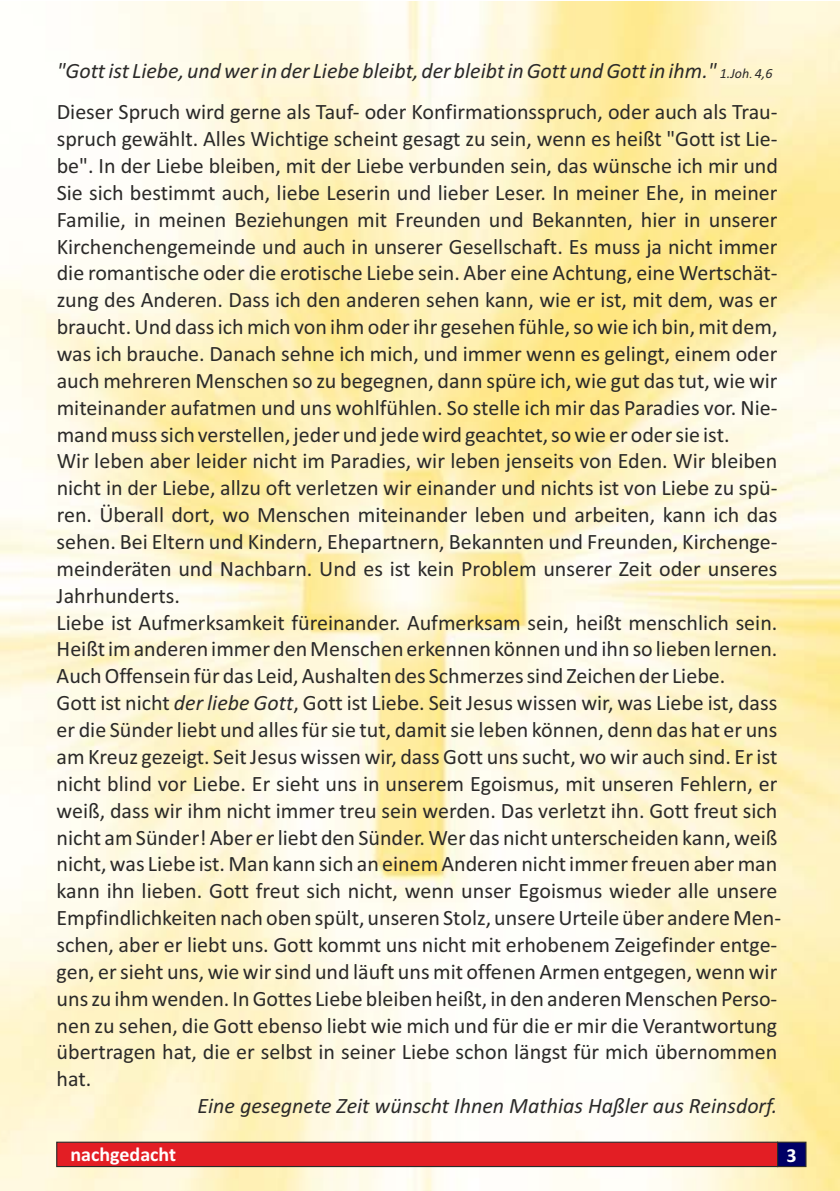
<style>
.page{position:relative;width:840px;height:1191px;background:#fff}
.page>*{position:absolute;margin:0;border:0;box-sizing:border-box;transform-origin:0 0}
.t1{font:22px/26.8px "Calibri";color:#2b2a29}
.t2{font:italic 22px "Calibri";color:#2b2a29}
.t3{font:700 20px "Calibri";color:#fff}
.s1{font-style:italic}
.s2{font-style:italic;font-size:14px}
.s3{font-family:"Times New Roman";font-style:italic;font-size:14px}
</style>
<div class="page">
<img style="left:0;top:1px;width:839px;height:1190px">
<svg style="left:56px;top:1141px;width:750px;height:26px;background:#cc232b"></svg>
<p class="t1" style="left:57px;top:51px;width:721px;line-height:41.6px"><span class="s1">"Gott ist Liebe, und wer in der Liebe bleibt, der bleibt in Gott und Gott in ihm."</span> <span class="s2">1.Joh</span><span class="s3">.</span> <span class="s2">4,6<br></span>Dieser Spruch wird gerne als Tauf- oder Konfirmationsspruch, oder auch als Trau-</p>
<p class="t1" style="left:56px;top:127px;width:725px">spruch gewählt. Alles Wichtige scheint gesagt zu sein, wenn es heißt "Gott ist Lie&shy;be". In der Liebe bleiben, mit der Liebe verbunden sein, das wünsche ich mir und Sie sich bestimmt auch, liebe Leserin und lieber Leser. In meiner Ehe, in meiner Familie, in meinen Beziehungen mit Freunden und Bekannten, hier in unserer Kirchenchengemeinde und auch in unserer Gesellschaft. Es muss ja nicht immer die romantische oder die erotische Liebe sein. Aber eine Achtung, eine Wertschät&shy;zung des Anderen. Dass ich den anderen sehen kann, wie er ist, mit dem, was er braucht. Und dass ich mich von ihm oder ihr gesehen fühle, so wie ich bin, mit dem, was ich brauche. Danach sehne ich mich, und immer wenn es gelingt, einem oder auch mehreren Menschen so zu begegnen, dann spüre ich, wie gut das tut, wie wir miteinander aufatmen und uns wohlfühlen. So stelle ich mir das Paradies vor. Nie&shy;mand muss sich verstellen, jeder und jede wird geachtet, so wie er oder sie ist.<br>Wir leben aber leider nicht im Paradies, wir leben jenseits von Eden. Wir bleiben nicht in der Liebe, allzu oft verletzen wir einander und nichts ist von Liebe zu spü&shy;ren. Überall dort, wo Menschen miteinander leben und arbeiten, kann ich das sehen. Bei Eltern und Kindern, Ehepartnern, Bekannten und Freunden, Kirchenge&shy;meinderäten und Nachbarn. Und es ist kein Problem unserer Zeit oder unseres Jahrhunderts.<br>Liebe ist Aufmerksamkeit füreinander. Aufmerksam sein, heißt menschlich sein.<br>Heißt im anderen immer den Menschen erkennen können und ihn so lieben lernen.<br>Auch Offensein für das Leid, Aushalten des Schmerzes sind Zeichen der Liebe.<br>Gott ist nicht <span class="s1">der liebe Gott</span>, Gott ist Liebe. Seit Jesus wissen wir, was Liebe ist, dass er die Sünder liebt und alles für sie tut, damit sie leben können, denn das hat er uns am Kreuz gezeigt. Seit Jesus wissen wir, dass Gott uns sucht, wo wir auch sind. Er ist nicht blind vor Liebe. Er sieht uns in unserem Egoismus, mit unseren Fehlern, er weiß, dass wir ihm nicht immer treu sein werden. Das verletzt ihn. Gott freut sich nicht am Sünder! Aber er liebt den Sünder. Wer das nicht unterscheiden kann, weiß nicht, was Liebe ist. Man kann sich an einem Anderen nicht immer freuen aber man kann ihn lieben. Gott freut sich nicht, wenn unser Egoismus wieder alle unsere Empfindlichkeiten nach oben spült, unseren Stolz, unsere Urteile über andere Men&shy;schen, aber er liebt uns. Gott kommt uns nicht mit erhobenem Zeigefinder entge&shy;gen, er sieht uns, wie wir sind und läuft uns mit offenen Armen entgegen, wenn wir uns zu ihm wenden. In Gottes Liebe bleiben heißt, in den anderen Menschen Perso&shy;nen zu sehen, die Gott ebenso liebt wie mich und für die er mir die Verantwortung übertragen hat, die er selbst in seiner Liebe schon längst für mich übernommen hat.</p>
<p class="t2" style="left:197px;top:1096px;width:581px">Eine gesegnete Zeit wünscht Ihnen Mathias Haßler aus Reinsdorf.</p>
<p class="t3" style="left:70px;top:1145px;width:107px">nachgedacht</p>
<p class="t3" style="left:786px;top:1146px;width:12px">3</p>
</div>
